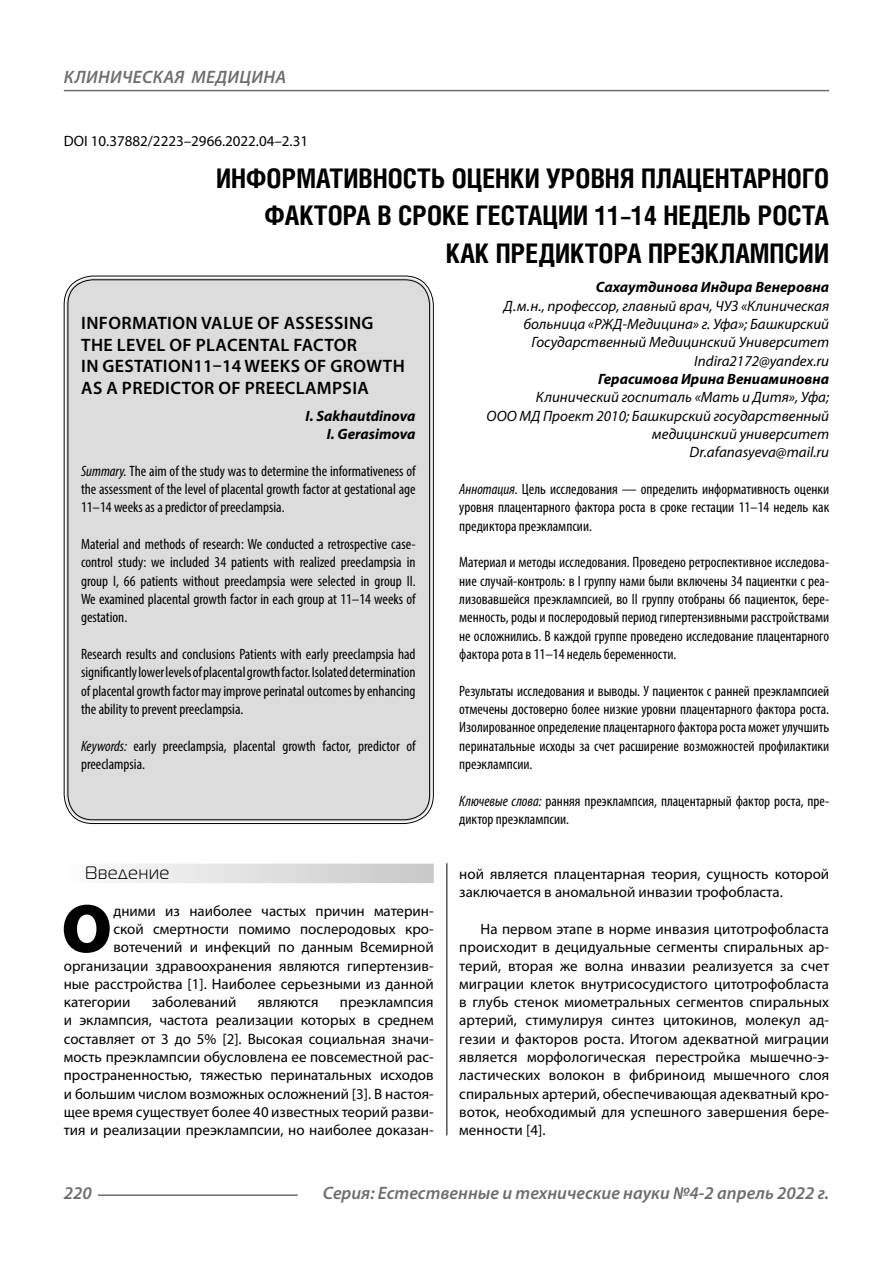
<style>
.page{position:relative;width:893px;height:1263px;background:#fff}
.page>*{position:absolute;margin:0;border:0;box-sizing:border-box;transform-origin:0 0}
.Bukvica{font:900 69.3px "Myriad Pro";color:#000}
.Header{font:700 27px/37.5px "Helios Cond C";color:#000;text-align:right}
.Header-eng{font:600 18px/21.6px "Myriad Pro";letter-spacing:.02em;color:#000}
.t1{font:italic 600 18px "Myriad Pro";color:#6e6e6e}
.Subheader{font:18px "Magistral C";letter-spacing:.05em;color:#000}
.Annotation-rus{font:condensed 15px/18.3px "Myriad Pro";color:#000;text-align:justify}
.Annotation-eng{font:condensed 15px/18.3px "Myriad Pro";color:#000;text-align:justify}
.Bukvica-2{font:15px/18.3px "Myriad Pro";color:#000;text-align:justify}
.Normal{font:15px/18.3px "Myriad Pro";letter-spacing:.005em;color:#000;text-align:justify}
.Author-doc{font:italic 15px/18.3px "Myriad Pro";color:#000;text-align:right}
.Author{font:italic 700 15px "Myriad Pro";color:#000}
.Author-email{font:italic 15px "Myriad Pro";color:#000}
.DOI{font:15px "Myriad Pro";color:#000}
.Author-eng{font:italic 700 15px "Myriad Pro";color:#000}
.s1{font-style:italic}
</style>
<div class="page">
<hr style="left:446px;top:842px;width:1px;height:293px;background:#000">
<div style="left:64px;top:864px;width:370px;height:19px;background:linear-gradient(to right,#fcfcfc,#c8c8c8)"></div>
<div style="left:66px;top:278px;width:365px;height:544px;background:#dcdcdc;border-radius:27px"></div>
<hr style="left:98px;top:1194px;width:200px;height:2px;background:#6e6e6e">
<hr style="left:64px;top:90px;width:765px;height:1px;background:#6e6e6e">
<p class="t1" style="left:64px;top:66px;width:23px">Клиническая</p>
<p class="t1" style="left:191px;top:66px;width:13px">меди</p>
<p class="t1" style="left:240px;top:66px;width:25px">цина</p>
<p class="DOI" style="left:64px;top:132px;width:246px">DOI 10.37882/2223–2966.2022.04–2.31</p>
<p class="Header" style="left:216px;top:159px;width:615px">ИНФОРМАТИВНОСТЬ ОЦЕНКИ УРОВНЯ ПЛАЦЕНТАРНОГО<br>ФАКТОРА В СРОКЕ ГЕСТАЦИИ 11–14 НЕДЕЛЬ РОСТА<br>КАК ПРЕДИКТОРА ПРЕЭКЛАМПСИИ</p>
<p class="Author" style="left:596px;top:278px;width:235px">Сахаутдинова Индира Венеровна</p>
<p class="Author-doc" style="left:504px;top:296px;width:327px">Д.м.н., профессор, главный врач, ЧУЗ «Клиническая больница «РЖД-Медицина» г. Уфа»; Башкирский<br>Государственный Медицинский Университет</p>
<p class="Author-email" style="left:694px;top:351px;width:136px">Indira2172@yandex.ru</p>
<p class="Author" style="left:598px;top:369px;width:233px">Герасимова Ирина Вениаминовна</p>
<p class="Author-doc" style="left:487px;top:388px;width:344px">Клинический госпиталь «Мать и Дитя», Уфа;<br>ООО МД Проект 2010; Башкирский государственный медицинский университет</p>
<p class="Author-email" style="left:690px;top:443px;width:141px">Dr.afanasyeva@mail.ru</p>
<p class="Annotation-rus" style="left:459px;top:480px;width:371px"><span class="s1">Аннотация.</span> Цель исследования — определить информативность оценки уровня плацентарного фактора роста в сроке гестации 11–14 недель как предиктора преэклампсии.</p>
<p class="Annotation-rus" style="left:459px;top:553px;width:371px">Материал и методы исследования. Проведено ретроспективное исследова&shy;ние случай-контроль: в I группу нами были включены 34 пациентки с реа&shy;лизовавшейся преэклампсией, во II группу отобраны 66 пациенток, бере&shy;менность, роды и послеродовый период гипертензивными расстройствами не осложнились. В каждой группе проведено исследование плацентарного фактора рота в 11–14 недель беременности.</p>
<p class="Annotation-rus" style="left:459px;top:681px;width:371px">Результаты исследования и выводы. У пациенток с ранней преэклампсией отмечены достоверно более низкие уровни плацентарного фактора роста.<br>Изолированное определение плацентарного фактора роста может улучшить перинатальные исходы за счет расширение возможностей профилактики преэклампсии.</p>
<p class="Annotation-rus" style="left:459px;top:791px;width:371px"><span class="s1">Ключевые слова:</span> ранняя преэклампсия, плацентарный фактор роста, пре&shy;диктор преэклампсии.</p>
<p class="Subheader" style="left:85px;top:863px;width:86px">Введение</p>
<p class="Bukvica" style="left:61px;top:882px;width:52px">О</p>
<p class="Bukvica-2" style="left:113px;top:901px;width:322px">дними из наиболее частых причин материн-</p>
<p class="Header-eng" style="left:81px;top:312px;width:325px">INFORMATION VALUE OF ASSESSING<br>THE LEVEL OF PLACENTAL FACTOR<br>IN GESTATION11–14 WEEKS OF GROWTH<br>AS A PREDICTOR OF PREECLAMPSIA</p>
<p class="Author-eng" style="left:306px;top:406px;width:111px">I. Sakhautdinova</p>
<p class="Author-eng" style="left:327px;top:424px;width:90px">I. Gerasimova</p>
<p class="Annotation-eng" style="left:81px;top:461px;width:336px"><span class="s1">Summary.</span> The aim of the study was to determine the informativeness of the assessment of the level of placental growth factor at gestational age 11–14 weeks as a predictor of preeclampsia.</p>
<p class="Annotation-eng" style="left:81px;top:535px;width:336px">Material and methods of research: We conducted a retrospective case&shy;control study: we included 34 patients with realized preeclampsia in group I, 66 patients without preeclampsia were selected in group II.<br>We examined placental growth factor in each group at 11–14 weeks of gestation.</p>
<p class="Annotation-eng" style="left:81px;top:645px;width:336px">Research results and conclusions Patients with early preeclampsia had significantly lower levels of placental growth factor. Isolated determination of placental growth factor may improve perinatal outcomes by enhancing the ability to prevent preeclampsia.</p>
<p class="Annotation-eng" style="left:81px;top:736px;width:336px"><span class="s1">Keywords:</span> early preeclampsia, placental growth factor, predictor of preeclampsia.</p>
<p class="Bukvica-2" style="left:459px;top:864px;width:371px">ной является плацентарная теория, сущность которой заключается в аномальной инвазии трофобласта.</p>
<p class="Normal" style="left:459px;top:919px;width:371px;text-indent:21px">На первом этапе в норме инвазия цитотрофобласта происходит в децидуальные сегменты спиральных ар&shy;терий, вторая же волна инвазии реализуется за счет миграции клеток внутрисосудистого цитотрофобласта в глубь стенок миометральных сегментов спиральных артерий, стимулируя синтез цитокинов, молекул ад&shy;гезии и факторов роста. Итогом адекватной миграции является морфологическая перестройка мышечно-э&shy;ластических волокон в фибриноид мышечного слоя спиральных артерий, обеспечивающая адекватный кро&shy;воток, необходимый для успешного завершения бере&shy;менности [4].</p>
<p class="Bukvica-2" style="left:113px;top:919px;width:322px">ской смертности помимо послеродовых кро-</p>
<p class="Bukvica-2" style="left:113px;top:938px;width:322px">вотечений и инфекций по данным Всемирной</p>
<p class="Bukvica-2" style="left:64px;top:956px;width:371px">организации здравоохранения являются гипертензив-</p>
<p class="Bukvica-2" style="left:64px;top:974px;width:371px">ные расстройства [1]. Наиболее серьезными из данной</p>
<p class="Bukvica-2" style="left:64px;top:993px;width:68px">категории</p>
<p class="Bukvica-2" style="left:152px;top:993px;width:86px">заболеваний</p>
<p class="Bukvica-2" style="left:258px;top:993px;width:62px">являются</p>
<p class="Bukvica-2" style="left:64px;top:993px;width:371px;text-indent:276px">преэклампсия и эклампсия, частота реализации которых в среднем составляет от 3 до 5% [2]. Высокая социальная значи&shy;мость преэклампсии обусловлена ее повсеместной рас&shy;пространенностью, тяжестью перинатальных исходов и большим числом возможных осложнений [3]. В настоя&shy;щее время существует более 40 известных теорий разви&shy;тия и реализации преэклампсии, но наиболее доказан-</p>
<p class="t1" style="left:64px;top:1182px;width:30px">220</p>
<p class="t1" style="left:323px;top:1182px;width:508px">Серия: Естественные и технические науки №4-2 апрель 2022 г.</p>
</div>
